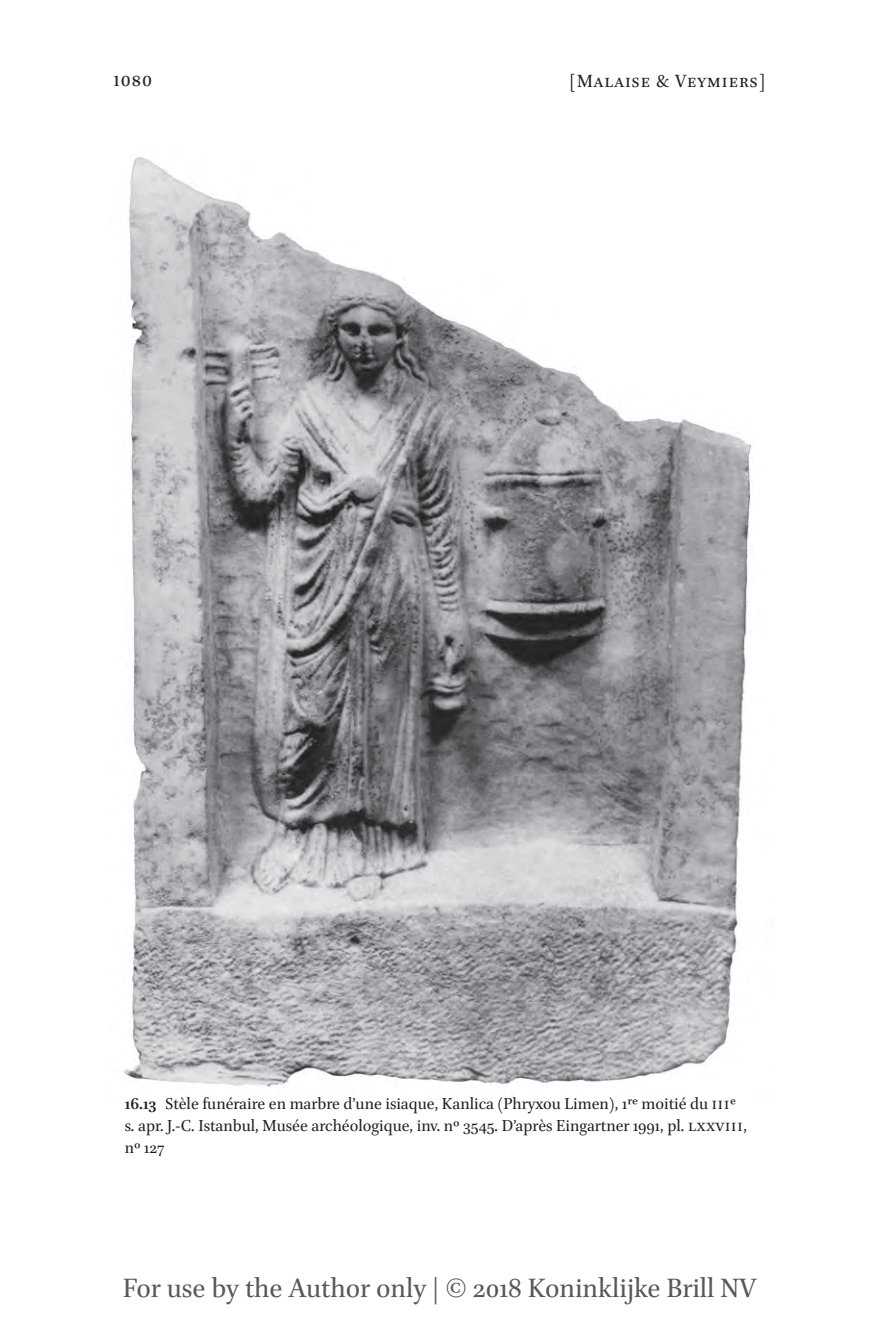
<style>
.page{position:relative;width:879px;height:1333px;background:#fff}
.page>*{position:absolute;margin:0;border:0;box-sizing:border-box;transform-origin:0 0}
.t1{font:30px "Brill";color:#57585a}
.t2{font:22px "Brill";color:#231f20}
.t3{font:20px "Brill";letter-spacing:.05em;color:#231f20}
.t4{font:18px/22px "Brill";color:#231f20}
.s1{font-weight:700}
</style>
<div class="page">
<img style="left:124px;top:157px;width:628px;height:930px">
<p class="t2" style="left:113px;top:64px;width:40px">1080</p>
<p class="t3" style="left:569px;top:67px;width:198px">[Malaise &amp; Veymiers]</p>
<p class="t4" style="left:125px;top:1093px;width:624px"><span class="s1">16.13</span> Stèle funéraire en marbre d’une isiaque, Kanlica (Phryxou Limen), 1re moitié du IIIe s. apr. J.-C. Istanbul, Musée archéologique, inv. no 3545. D’après Eingartner 1991, pl. LXXVIII, no 127</p>
<h1 class="t1" style="left:123px;top:1267px;width:634px">For use by the Author only | © 2018 Koninklijke Brill NV</h1>
</div>
